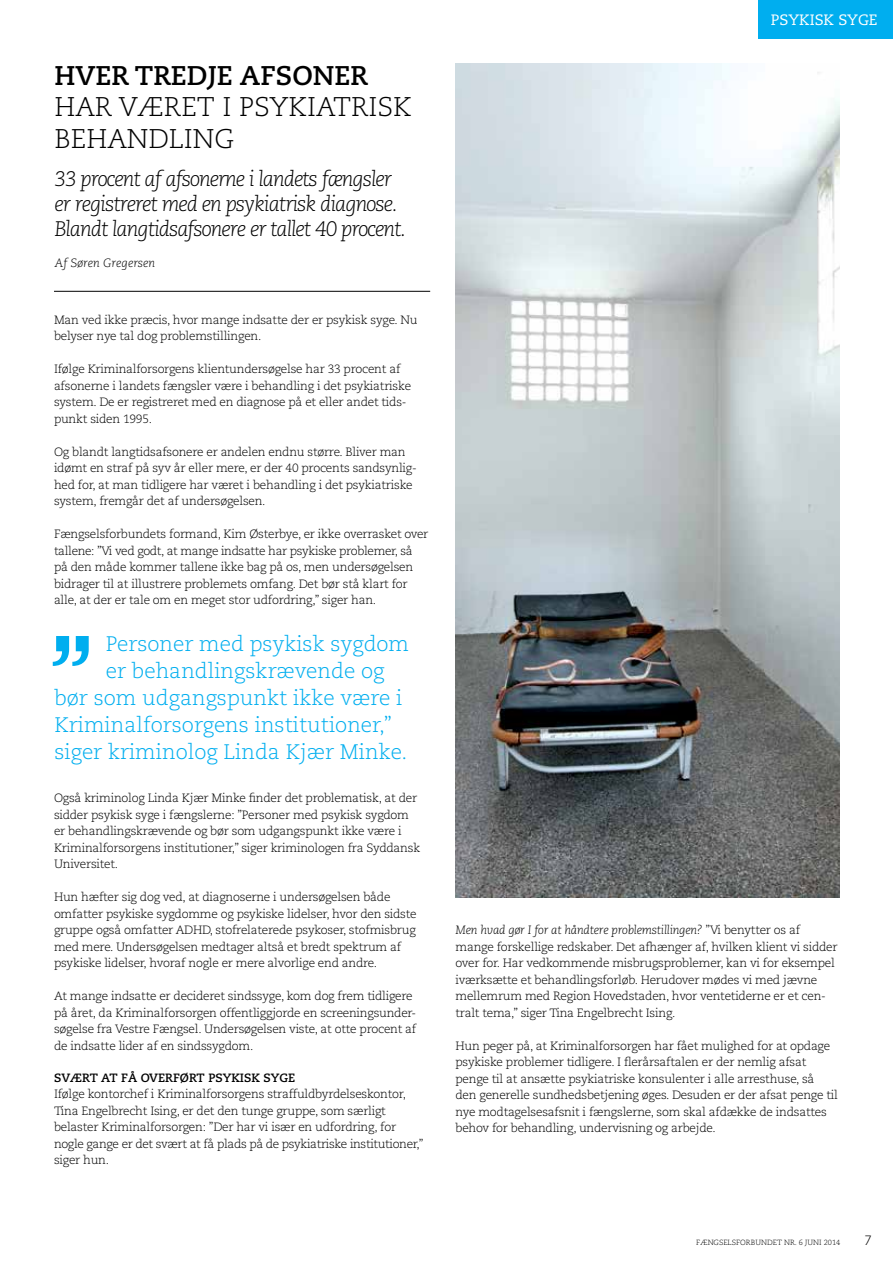
<style>
.page{position:relative;width:893px;height:1263px;background:#fff}
.page>*{position:absolute;margin:0;border:0;box-sizing:border-box;transform-origin:0 0}
.t1{font:130.8px "Knockout HTF31 Junior Middlewt";color:#00aeef}
.t2{font:300 27px/31.5px "Caecilia";color:#000}
.t3{font:700 27px "Caecilia CE";color:#000}
.t4{font:300 21px "Caecilia CE";color:#00aeef}
.t5{font:italic 300 21px/25.2px "Caecilia";letter-spacing:-.05em;color:#000}
.t6{font:15px "Caecilia";color:#fff}
.t7{font:300 13.5px "Caecilia";color:#000}
.t8{font:300 12px/16.5px "Caecilia";letter-spacing:-.02em;color:#000}
.t9{font:700 12px "Caecilia";color:#000}
.t10{font:italic 300 12px "Caecilia";color:#000}
.t11{font:300 7.5px "Caecilia";color:#000}
.s1{font-style:italic}
</style>
<div class="page">
<div style="left:758px;top:0;width:135px;height:38px;background:#00aeef"></div>
<hr style="left:54px;top:291px;width:376px;height:1px;background:#000">
<img style="left:455px;top:64px;width:384px;height:833px">
<h2 class="t3" style="left:54px;top:57px;width:315px">HVER TREDJE AFSONER</h2>
<h2 class="t2" style="left:54px;top:92px;width:356px">har været i psykiatrisk behandling</h2>
<h3 class="t5" style="left:54px;top:166px;width:353px">33 procent af afsonerne i landets fængsler er registreret med en psykiatrisk diagnose.<br>Blandt langtidsafsonere er tallet 40 procent.</h3>
<p class="t10" style="left:54px;top:256px;width:102px">Af Søren Gregersen</p>
<p class="t8" style="left:54px;top:311px;width:365px">Man ved ikke præcis, hvor mange indsatte der er psykisk syge. Nu belyser nye tal dog problemstillingen.</p>
<p class="t8" style="left:54px;top:361px;width:359px">Ifølge Kriminalforsorgens klientundersøgelse har 33 procent af afsonerne i landets fængsler være i behandling i det psykiatriske system. De er registreret med en diagnose på et eller andet tids&shy;punkt siden 1995.</p>
<p class="t8" style="left:54px;top:443px;width:364px">Og blandt langtidsafsonere er andelen endnu større. Bliver man idømt en straf på syv år eller mere, er der 40 procents sandsynlig&shy;hed for, at man tidligere har været i behandling i det psykiatriske system, fremgår det af undersøgelsen.</p>
<p class="t8" style="left:54px;top:526px;width:376px">Fængselsforbundets formand, Kim Østerbye, er ikke overrasket over tallene: ”Vi ved godt, at mange indsatte har psykiske problemer, så på den måde kommer tallene ikke bag på os, men undersøgelsen bidrager til at illustrere problemets omfang. Det bør stå klart for alle, at der er tale om en meget stor udfordring,” siger han.</p>
<h3 class="t4" style="left:106px;top:631px;width:305px">Personer med psykisk sygdom</h3>
<h3 class="t4" style="left:106px;top:658px;width:280px">er behandlingskrævende og</h3>
<h3 class="t4" style="left:54px;top:685px;width:350px">bør som udgangspunkt ikke være i</h3>
<h3 class="t4" style="left:54px;top:712px;width:339px">Kriminalforsorgens institutioner,”</h3>
<h3 class="t4" style="left:54px;top:739px;width:354px">siger kriminolog Linda Kjær Minke.</h3>
<h1 class="t1" style="left:49px;top:610px;width:48px">”</h1>
<p class="t8" style="left:54px;top:790px;width:368px">Også kriminolog Linda Kjær Minke finder det problematisk, at der sidder psykisk syge i fængslerne: ”Personer med psykisk sygdom er behandlingskrævende og bør som udgangspunkt ikke være i Kriminalforsorgens institutioner,” siger kriminologen fra Syddansk Universitet.</p>
<p class="t8" style="left:54px;top:889px;width:364px">Hun hæfter sig dog ved, at diagnoserne i undersøgelsen både omfatter psykiske sygdomme og psykiske lidelser, hvor den sidste gruppe også omfatter ADHD, stofrelaterede psykoser, stofmisbrug med mere. Undersøgelsen medtager altså et bredt spektrum af psykiske lidelser, hvoraf nogle er mere alvorlige end andre.</p>
<p class="t8" style="left:54px;top:988px;width:364px">At mange indsatte er decideret sindssyge, kom dog frem tidligere på året, da Kriminalforsorgen offentliggjorde en screeningsunder&shy;søgelse fra Vestre Fængsel. Undersøgelsen viste, at otte procent af de indsatte lider af en sindssygdom.</p>
<p class="t9" style="left:54px;top:1071px;width:243px">SVÆRT AT FÅ OVERFØRT PSYKISK SYGE</p>
<p class="t8" style="left:54px;top:1086px;width:371px">Ifølge kontorchef i Kriminalforsorgens straffuldbyrdelseskontor, Tina Engelbrecht Ising, er det den tunge gruppe, som særligt belaster Kriminalforsorgen: ”Der har vi især en udfordring, for nogle gange er det svært at få plads på de psykiatriske institutioner,” siger hun.</p>
<p class="t6" style="left:771px;top:11px;width:108px">PSYKISK SYGE</p>
<p class="t8" style="left:455px;top:922px;width:384px"><span class="s1">Men hvad gør I for at håndtere problemstillingen?</span> ”Vi benytter os af mange forskellige redskaber. Det afhænger af, hvilken klient vi sidder over for. Har vedkommende misbrugsproblemer, kan vi for eksempel iværksætte et behandlingsforløb. Herudover mødes vi med jævne mellemrum med Region Hovedstaden, hvor ventetiderne er et cen&shy;tralt tema,” siger Tina Engelbrecht Ising.</p>
<p class="t8" style="left:455px;top:1038px;width:384px">Hun peger på, at Kriminalforsorgen har fået mulighed for at opdage psykiske problemer tidligere. I flerårsaftalen er der nemlig afsat penge til at ansætte psykiatriske konsulenter i alle arresthuse, så den generelle sundhedsbetjening øges. Desuden er der afsat penge til nye modtagelsesafsnit i fængslerne, som skal afdække de indsattes behov for behandling, undervisning og arbejde.</p>
<p class="t11" style="left:696px;top:1238px;width:146px">Fængselsforbundet nr. 6 juni 2014</p>
<p class="t7" style="left:864px;top:1232px;width:9px">7</p>
</div>
